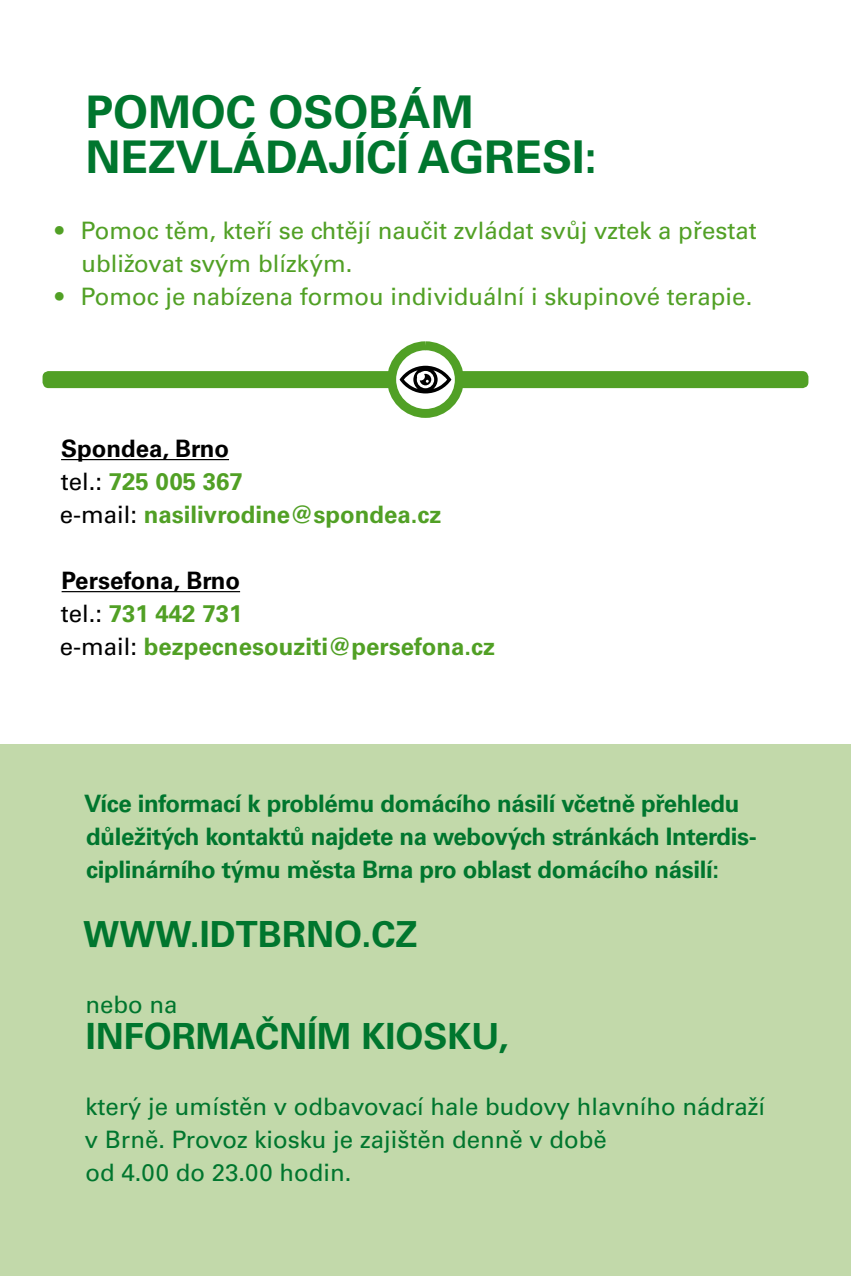
<style>
.page{position:relative;width:851px;height:1276px;background:#fff}
.page>*{position:absolute;margin:0;border:0;box-sizing:border-box;transform-origin:0 0}
._01_Nadpis_hlavni{font:700 45px/45px "Univers CE";color:#00762e}
._01_Nadpis_hlavni-2{font:700 36px "Univers CE";color:#00762e}
._02_Perex{font:700 24px/33px "Univers CE";letter-spacing:-.015em;color:#00762e}
._02_Perex-2{font:500 24px/33px "Univers CE";color:#51a025}
._02_Perex-3{font:500 24px/33px "Univers CE";color:#00762e}
.t1{font:700 24px "Univers CE";color:#51a025}
.t2{font:700 24px "Univers CE";color:#000}
.s1{font-weight:500;color:#000}
</style>
<div class="page">
<hr style="left:61px;top:459px;width:168px;height:1px;background:#000">
<hr style="left:62px;top:591px;width:178px;height:1px;background:#000">
<div style="left:43px;top:371px;width:765px;height:17px;background:#51a025;border-radius:6px"></div>
<svg style="left:387px;top:341px;width:76px;height:77px;fill:#51a025"></svg>
<svg style="left:399px;top:366px;width:52px;height:27px"></svg>
<div style="left:0;top:744px;width:850px;height:532px;background:#c2d9aa"></div>
<p class="_01_Nadpis_hlavni" style="left:85px;top:91px;width:513px">POMOC OSOBÁM<br>NEZVLÁDAJÍCÍ AGRESI:</p>
<p class="_02_Perex-2" style="left:81px;top:214px;width:676px;text-indent:-26px">• Pomoc těm, kteří se chtějí naučit zvládat svůj vztek a přestat ubližovat svým blízkým.</p>
<p class="_02_Perex-2" style="left:55px;top:280px;width:698px">• Pomoc je nabízena formou individuální i skupinové terapie.</p>
<p class="t2" style="left:61px;top:435px;width:169px">Spondea, Brno</p>
<p class="t1" style="left:61px;top:468px;width:183px"><span class="s1">tel.:</span> 725 005 367</p>
<p class="t1" style="left:60px;top:501px;width:383px"><span class="s1">e-mail:</span> nasilivrodine@spondea.cz</p>
<p class="t2" style="left:62px;top:567px;width:180px">Persefona, Brno</p>
<p class="t1" style="left:61px;top:600px;width:183px"><span class="s1">tel.:</span> 731 442 731</p>
<p class="t1" style="left:60px;top:633px;width:436px"><span class="s1">e-mail:</span> bezpecnesouziti@persefona.cz</p>
<p class="_02_Perex" style="left:84px;top:787px;width:674px">Více informací k problému domácího násilí včetně přehledu důležitých kontaktů najdete na webových stránkách Interdis&shy;ciplinárního týmu města Brna pro oblast domácího násilí:</p>
<p class="_01_Nadpis_hlavni-2" style="left:83px;top:913px;width:335px">WWW.IDTBRNO.CZ</p>
<p class="_02_Perex-3" style="left:85px;top:988px;width:94px">nebo na</p>
<p class="_01_Nadpis_hlavni-2" style="left:86px;top:1015px;width:424px">INFORMAČNÍM KIOSKU,</p>
<p class="_02_Perex-3" style="left:85px;top:1090px;width:681px">který je umístěn v odbavovací hale budovy hlavního nádraží v Brně. Provoz kiosku je zajištěn denně v době<br>od 4.00 do 23.00 hodin.</p>
</div>
